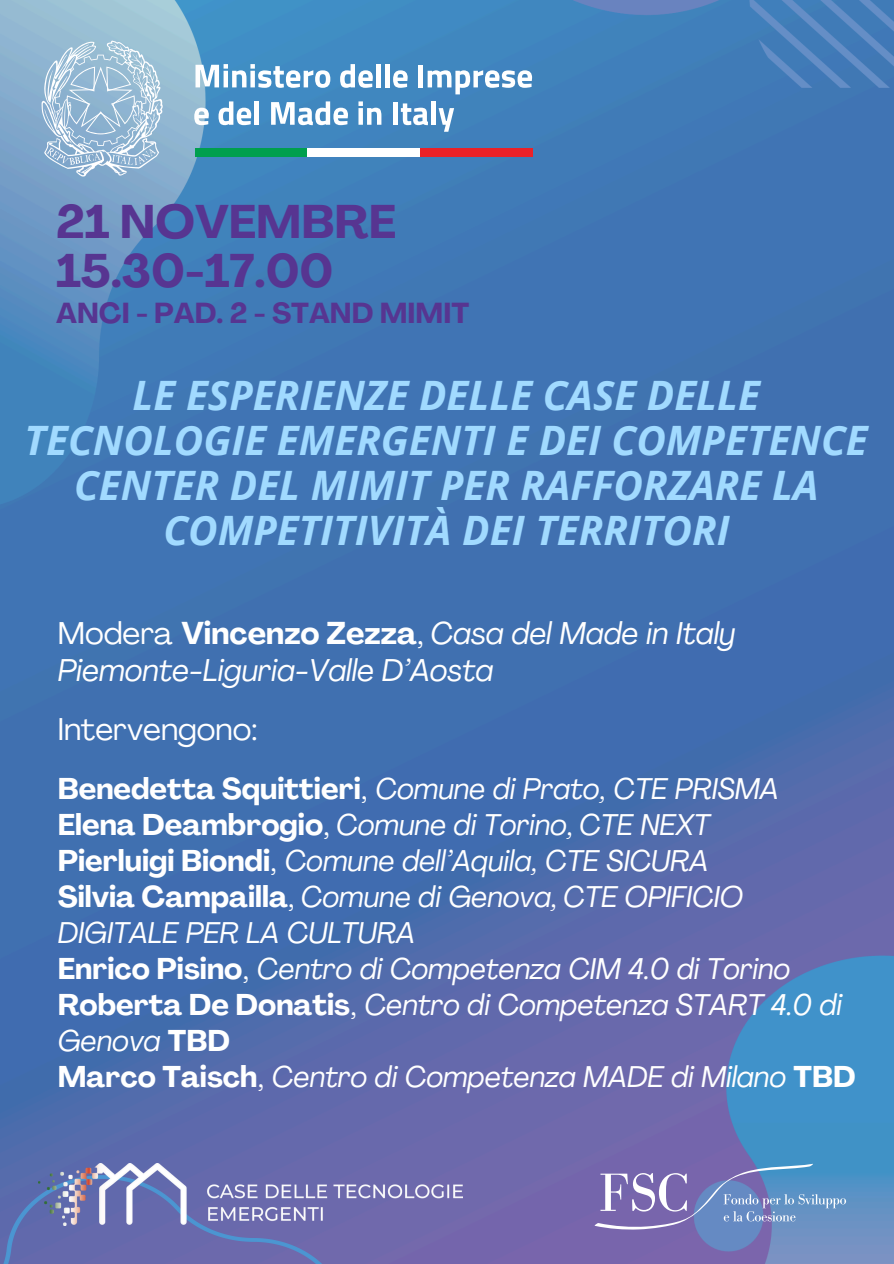
<style>
.page{position:relative;width:894px;height:1264px;background:#fff}
.page>*{position:absolute;margin:0;border:0;box-sizing:border-box;transform-origin:0 0}
.t1{font:700 46.5px/49.5px "Agrandir";color:#573591}
.t2{font:italic 700 40.5px/45px "Open Sans";color:#a1daff;text-align:center}
.t3{font:italic 31.05px/37.2px "Agrandir";color:#fff}
.t4{font:31.05px "Agrandir";color:#fff}
.t5{font:italic 29.55px/36px "Agrandir";color:#fff}
.t6{font:700 28.5px "Agrandir";color:#573591}
.s1{font-style:normal}
.s2{font-weight:700;font-style:normal}
</style>
<div class="page">
<img style="left:0;top:0;width:893px;height:1263px">
<svg style="left:380px;top:436px;width:5px;height:6px"></svg>
<svg style="left:42px;top:41px;width:121px;height:136px"></svg>
<svg style="left:195px;top:64px;width:135px;height:24px"></svg>
<svg style="left:340px;top:64px;width:33px;height:24px"></svg>
<hr style="left:376px;top:64px;width:4px;height:23px;background:#fff">
<hr style="left:385px;top:64px;width:4px;height:23px;background:#fff">
<svg style="left:393px;top:70px;width:14px;height:18px"></svg>
<div style="left:418px;top:65px;width:5px;height:22px;background:#fff"></div>
<svg style="left:427px;top:70px;width:105px;height:24px"></svg>
<svg style="left:194px;top:108px;width:15px;height:17px"></svg>
<svg style="left:218px;top:101px;width:33px;height:24px"></svg>
<div style="left:254px;top:101px;width:5px;height:24px;background:#fff"></div>
<svg style="left:271px;top:101px;width:77px;height:24px"></svg>
<svg style="left:358px;top:101px;width:23px;height:24px"></svg>
<hr style="left:393px;top:102px;width:4px;height:23px;background:#fff">
<svg style="left:401px;top:103px;width:27px;height:22px"></svg>
<hr style="left:431px;top:101px;width:4px;height:24px;background:#fff">
<svg style="left:438px;top:108px;width:16px;height:24px"></svg>
<div style="left:195px;top:149px;width:112px;height:8px;background:#009f4e"></div>
<div style="left:307px;top:149px;width:113px;height:8px;background:#fff"></div>
<div style="left:420px;top:149px;width:112px;height:8px;background:#eb2128"></div>
<svg style="left:594px;top:1163px;width:251px;height:66px"></svg>
<svg style="left:405px;top:420px;width:7px;height:6px"></svg>
<svg style="left:410px;top:434px;width:6px;height:5px"></svg>
<img style="left:396px;top:443px;width:26px;height:14px">
<img style="left:0;top:1174px;width:344px;height:89px">
<img style="left:39px;top:1163px;width:423px;height:62px">
<p class="t1" style="left:56px;top:201px;width:341px">21 NOVEMBRE<br>15.30-17.00</p>
<p class="t6" style="left:56px;top:302px;width:414px">ANCI - PAD. 2 - STAND MIMIT</p>
<p class="t2" style="left:25px;top:371px;width:844px">LE ESPERIENZE DELLE CASE DELLE TECNOLOGIE EMERGENTI E DEI COMPETENCE CENTER DEL MIMIT PER RAFFORZARE LA COMPETITIVITÀ DEI TERRITORI</p>
<p class="t3" style="left:58px;top:617px;width:679px"><span class="s1">Modera</span> <span class="s2">Vincenzo Zezza</span><span class="s1">,</span> Casa del Made in Italy<br>Piemonte-Liguria-Valle D’Aosta</p>
<p class="t4" style="left:58px;top:717px;width:201px">Intervengono:</p>
<p class="t5" style="left:58px;top:773px;width:722px"><span class="s2">Benedetta Squittieri</span><span class="s1">,</span> Comune di Prato, CTE PRISMA</p>
<p class="t5" style="left:58px;top:809px;width:653px"><span class="s2">Elena Deambrogio</span><span class="s1">,</span> Comune di Torino, CTE NEXT</p>
<p class="t5" style="left:58px;top:845px;width:652px"><span class="s2">Pierluigi Biondi</span><span class="s1">,</span> Comune dell’Aquila, CTE SICURA</p>
<p class="t5" style="left:58px;top:881px;width:686px"><span class="s2">Silvia Campailla</span><span class="s1">,</span> Comune di Genova, CTE OPIFICIO<br>DIGITALE PER LA CULTURA</p>
<p class="t5" style="left:58px;top:953px;width:733px"><span class="s2">Enrico Pisino</span><span class="s1">,</span> Centro di Competenza CIM 4.0 di Torino</p>
<p class="t5" style="left:58px;top:989px;width:785px"><span class="s2">Roberta De Donatis</span><span class="s1">,</span> Centro di Competenza START 4.0 di<br>Genova <span class="s2">TBD</span></p>
<p class="t5" style="left:58px;top:1061px;width:799px"><span class="s2">Marco Taisch</span><span class="s1">,</span> Centro di Competenza MADE di Milano <span class="s2">TBD</span></p>
</div>
